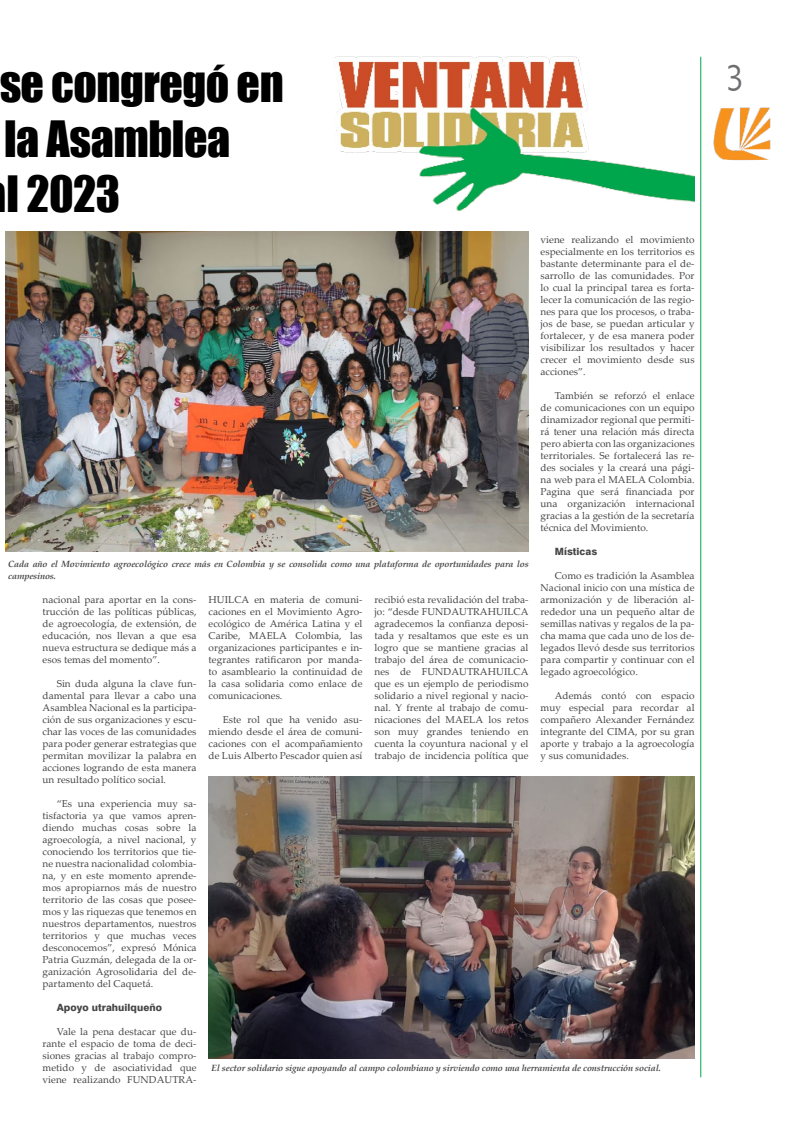
<style>
.page{position:relative;width:808px;height:1134px;background:#fff}
.page>*{position:absolute;margin:0;border:0;box-sizing:border-box;transform-origin:0 0}
.t1{font:46px/55.2px "Impact";letter-spacing:-.01em;color:#000}
.t2{font:300 condensed 40px "Abadi";color:#6d6e71}
.t3{font:10px/12px "Palatino Linotype";letter-spacing:.005em;color:#464547;text-align:justify}
.t4{font:800 10px "Swiss 721 BT";letter-spacing:.005em;color:#464547}
.t5{font:italic 700 9px/12px "Book Antiqua";letter-spacing:-.01em;color:#464547}
</style>
<div class="page">
<img style="left:713px;top:107px;width:58px;height:54px">
<img style="left:335px;top:56px;width:359px;height:155px">
<hr style="left:700px;top:57px;width:1px;height:1020px;background:#00a651">
<img style="left:6px;top:231px;width:522px;height:321px">
<img style="left:209px;top:777px;width:485px;height:282px">
<h1 class="t1" style="left:-1px;top:55px;width:286px">se congregó en la Asamblea<br>l 2023</h1>
<p class="t3" style="left:540px;top:233px;width:156px">viene realizando el movimiento especialmente en los territorios es bastante determinante para el de&shy;sarrollo de las comunidades. Por lo cual la principal tarea es forta&shy;lecer la comunicación de las regio&shy;nes para que los procesos, o traba&shy;jos de base, se puedan articular y fortalecer, y de esa manera poder visibilizar los resultados y hacer crecer el movimiento desde sus acciones”.</p>
<p class="t3" style="left:540px;top:389px;width:156px;text-indent:14px">También se reforzó el enlace de comunicaciones con un equipo dinamizador regional que permiti&shy;rá tener una relación más directa pero abierta con las organizaciones territoriales. Se fortalecerá las re&shy;des sociales y la creará una pági&shy;na web para el MAELA Colombia.<br>Pagina que será financiada por una organización internacional gracias a la gestión de la secretaría técnica del Movimiento.</p>
<p class="t4" style="left:555px;top:546px;width:44px">Místicas</p>
<p class="t3" style="left:540px;top:569px;width:156px;text-indent:14px">Como es tradición la Asamblea Nacional inicio con una mística de armonización y de liberación al&shy;rededor una un pequeño altar de semillas nativas y regalos de la pa&shy;cha mama que cada uno de los de&shy;legados llevó desde sus territorios para compartir y continuar con el legado agroecológico.</p>
<p class="t3" style="left:540px;top:689px;width:156px;text-indent:14px">Además contó con espacio muy especial para recordar al compañero Alexander Fernández integrante del CIMA, por su gran aporte y trabajo a la agroecología y sus comunidades.</p>
<p class="t5" style="left:8px;top:558px;width:522px">Cada año el Movimiento agroecológico crece más en Colombia y se consolida como una plataforma de oportunidades para los campesinos.</p>
<p class="t3" style="left:374px;top:593px;width:156px">recibió esta revalidación del traba&shy;jo: “desde FUNDAUTRAHUILCA agradecemos la confianza deposi&shy;tada y resaltamos que este es un logro que se mantiene gracias al trabajo del área de comunicacio&shy;nes de FUNDAUTRAHUILCA que es un ejemplo de periodismo solidario a nivel regional y nacio&shy;nal. Y frente al trabajo de comu&shy;nicaciones del MAELA los retos son muy grandes teniendo en cuenta la coyuntura nacional y el trabajo de incidencia política que</p>
<p class="t3" style="left:209px;top:593px;width:156px">HUILCA en materia de comuni&shy;caciones en el Movimiento Agro&shy;ecológico de América Latina y el Caribe, MAELA Colombia, las organizaciones participantes e in&shy;tegrantes ratificaron por manda&shy;to asambleario la continuidad de la casa solidaria como enlace de comunicaciones.</p>
<p class="t3" style="left:209px;top:713px;width:156px;text-indent:14px">Este rol que ha venido asu&shy;miendo desde el área de comuni&shy;caciones con el acompañamiento de Luis Alberto Pescador quien así</p>
<p class="t3" style="left:43px;top:593px;width:156px">nacional para aportar en la cons&shy;trucción de las políticas públicas, de agroecología, de extensión, de educación, nos llevan a que esa nueva estructura se dedique más a esos temas del momento”.</p>
<p class="t3" style="left:43px;top:677px;width:156px;text-indent:14px">Sin duda alguna la clave fun&shy;damental para llevar a cabo una Asamblea Nacional es la participa&shy;ción de sus organizaciones y escu&shy;char las voces de las comunidades para poder generar estrategias que permitan movilizar la palabra en acciones logrando de esta manera un resultado político social.</p>
<p class="t3" style="left:43px;top:797px;width:156px;text-indent:14px">“Es una experiencia muy sa&shy;tisfactoria ya que vamos apren&shy;diendo muchas cosas sobre la agroecología, a nivel nacional, y conociendo los territorios que tie&shy;ne nuestra nacionalidad colombia&shy;na, y en este momento aprende&shy;mos apropiarnos más de nuestro territorio de las cosas que posee&shy;mos y las riquezas que tenemos en nuestros departamentos, nuestros territorios y que muchas veces desconocemos”, expresó Mónica Patria Guzmán, delegada de la or&shy;ganización Agrosolidaria del de&shy;partamento del Caquetá.</p>
<p class="t4" style="left:57px;top:1002px;width:107px">Apoyo utrahuilqueño</p>
<p class="t3" style="left:43px;top:1025px;width:156px;text-indent:14px">Vale la pena destacar que du&shy;rante el espacio de toma de deci&shy;siones gracias al trabajo compro&shy;metido y de asociatividad que viene realizando FUNDAUTRA-</p>
<p class="t5" style="left:211px;top:1062px;width:451px">El sector solidario sigue apoyando al campo colombiano y sirviendo como una herramienta de construcción social.</p>
<h2 class="t2" style="left:725px;top:54px;width:20px">3</h2>
</div>
